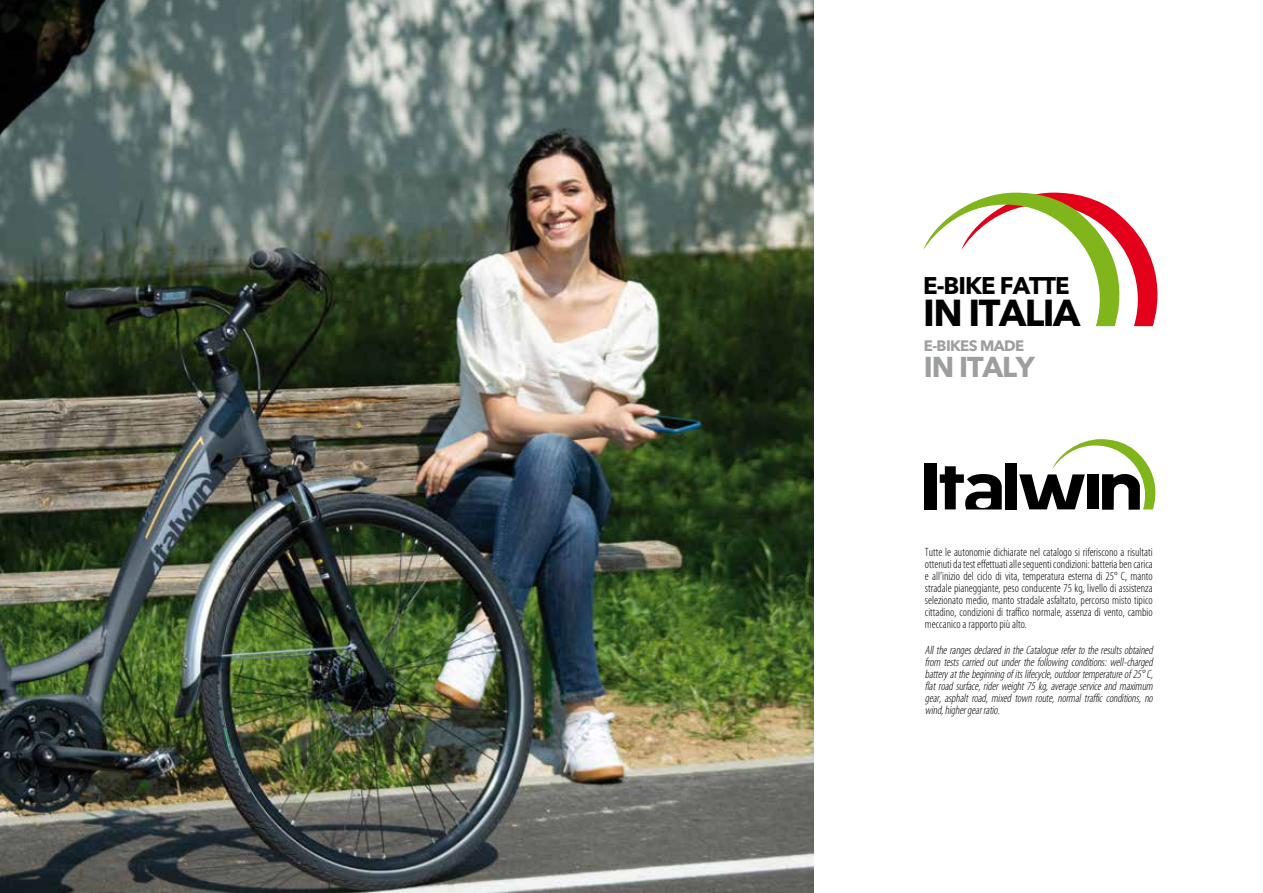
<style>
.page{position:relative;width:1263px;height:893px;background:#fff}
.page>*{position:absolute;margin:0;border:0;box-sizing:border-box;transform-origin:0 0}
.t1{font:700 37.2px "Avenir Next LT Pro";letter-spacing:-.04em;color:#000}
.t2{font:700 28.5px "Avenir Next LT Pro";letter-spacing:-.04em;color:#9c9e9f}
.t3{font:700 23.85px "Avenir Next LT Pro";letter-spacing:-.04em;color:#000}
.t4{font:700 15px "Avenir Next LT Pro";letter-spacing:-.04em;color:#9c9e9f}
.t5{font:300 condensed 12px/12px "Myriad Pro";color:#000;text-align:justify}
.t6{font:italic 300 condensed 12px/12px "Myriad Pro";letter-spacing:-.01em;color:#000;text-align:justify}
</style>
<div class="page">
<img style="left:0;top:0;width:814px;height:893px">
<svg style="left:923px;top:193px;width:235px;height:133px"></svg>
<div style="left:925px;top:463px;width:12px;height:46px;background:#000"></div>
<div style="left:1005px;top:463px;width:12px;height:46px;background:#000"></div>
<svg style="left:1019px;top:439px;width:137px;height:71px"></svg>
<svg style="left:940px;top:466px;width:62px;height:43px"></svg>
<h3 class="t3" style="left:923px;top:271px;width:148px">E-BIKE FATTE</h3>
<h1 class="t1" style="left:923px;top:290px;width:159px">IN ITALIA</h1>
<p class="t4" style="left:924px;top:337px;width:102px">E-BIKES MADE</p>
<h2 class="t2" style="left:924px;top:349px;width:113px">IN ITALY</h2>
<p class="t5" style="left:925px;top:546px;width:229px">Tutte le autonomie dichiarate nel catalogo si riferiscono a risultati ottenuti da test effettuati alle seguenti condizioni: batteria ben carica e all’inizio del ciclo di vita, temperatura esterna di 25° C, manto stradale pianeggiante, peso conducente 75 kg, livello di assistenza selezionato medio, manto stradale asfaltato, percorso misto tipico cittadino, condizioni di traffico normale, assenza di vento, cambio meccanico a rapporto più alto.</p>
<p class="t6" style="left:925px;top:644px;width:232px">AlltherangesdeclaredintheCataloguerefertotheresultsobtained from tests carried out under the following conditions: well-charged batteryatthebeginningof itslifecycle,outdoortemperatureof 25°C, flatroadsurface,riderweight75kg,averageserviceandmaximum gear, asphalt road, mixed town route, normal traffic conditions, no wind,highergearratio.</p>
</div>
